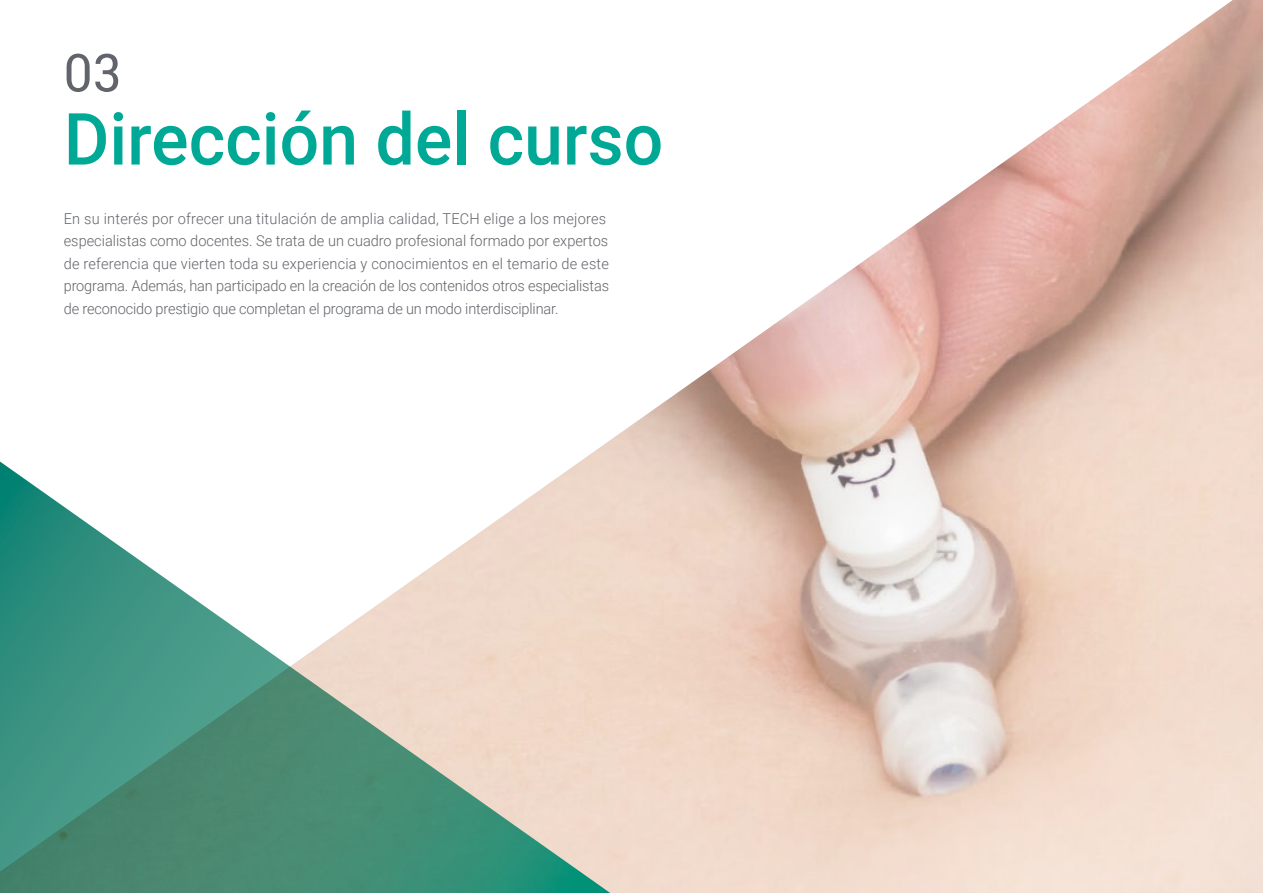
<style>
.page{position:relative;width:1263px;height:893px;background:#fff}
.page>*{position:absolute;margin:0;border:0;box-sizing:border-box;transform-origin:0 0}
.t1{font:500 72px "Roboto";color:#00a996}
.t2{font:52.5px "Roboto";color:#61646a}
.t3{font:300 15px/22.5px "Roboto";color:#61646a}
</style>
<div class="page">
<img style="left:602px;top:0;width:661px;height:893px">
<svg style="left:0;top:446px;width:640px;height:447px"></svg>
<h2 class="t2" style="left:64px;top:36px;width:59px">03</h2>
<h1 class="t1" style="left:64px;top:89px;width:601px">Dirección del curso</h1>
<p class="t3" style="left:64px;top:207px;width:547px">En su interés por ofrecer una titulación de amplia calidad, TECH elige a los mejores especialistas como docentes. Se trata de un cuadro profesional formado por expertos de referencia que vierten toda su experiencia y conocimientos en el temario de este programa. Además, han participado en la creación de los contenidos otros especialistas de reconocido prestigio que completan el programa de un modo interdisciplinar.</p>
</div>
